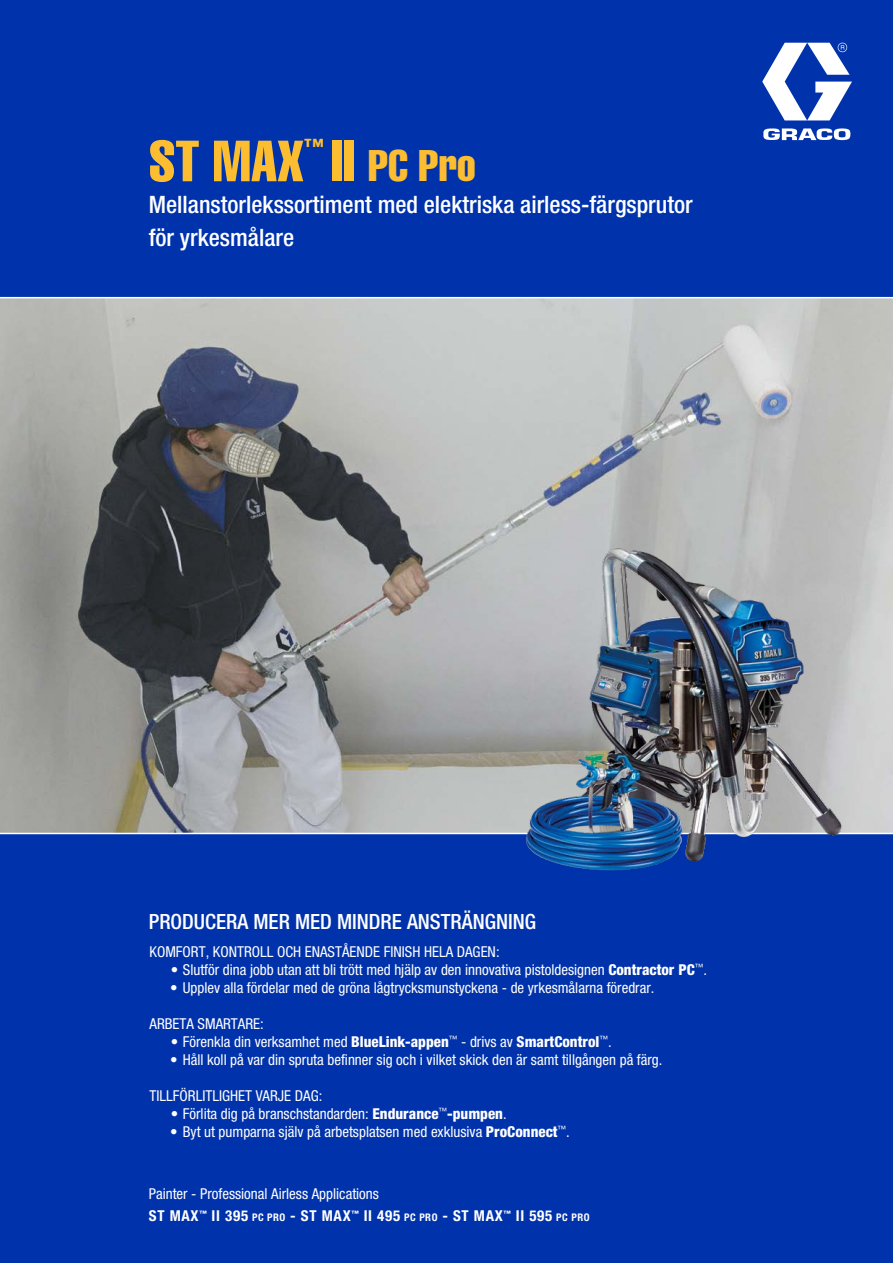
<style>
.page{position:relative;width:893px;height:1263px;background:#fff}
.page>*{position:absolute;margin:0;border:0;box-sizing:border-box;transform-origin:0 0}
.t1{font:57px "Helvetica LT Std Comp";color:#fcbd30}
.t2{font:43.5px "Helvetica LT Std Comp";color:#fcbd30}
.t3{font:500 condensed 24px/33px "Helvetica Neue LT Std";color:#fff}
.t4{font:500 condensed 21px "Helvetica Neue LT Std";color:#fff}
.t5{font:19.95px "Helvetica LT Std Comp";color:#fcbd30}
.t6{font:condensed 15px/21.3px "Helvetica Neue LT Std";color:#fff}
.s1{font-size:57px}
.s2{font-weight:800}
.s3{font-weight:700}
.s4{font-weight:700;font-size:10.5px}
</style>
<div class="page">
<img style="left:0;top:298px;width:893px;height:535px">
<div style="left:0;top:833px;width:893px;height:430px;background:#0033ab"></div>
<div style="left:0;top:0;width:893px;height:298px;background:#0033ab"></div>
<svg style="left:762px;top:43px;width:90px;height:97px"></svg>
<hr style="left:0;top:833px;width:893px;height:1px;background:#fff">
<hr style="left:0;top:297px;width:893px;height:1px;background:#fff">
<img style="left:517px;top:540px;width:335px;height:331px">
<h1 class="t1" style="left:149px;top:125px;width:156px">ST MAX</h1>
<h3 class="t5" style="left:304px;top:134px;width:21px">™</h3>
<h2 class="t2" style="left:332px;top:138px;width:146px"><span class="s1">II</span> PC Pro</h2>
<h3 class="t3" style="left:149px;top:187px;width:545px">Mellanstorlekssortiment med elektriska airless-färgsprutor för yrkesmålare</h3>
<h3 class="t4" style="left:149px;top:909px;width:389px">PRODUCERA MER MED MINDRE ANSTRÄNGNING</h3>
<p class="t6" style="left:150px;top:941px;width:351px">KOMFORT, KONTROLL OCH ENASTÅENDE FINISH HELA DAGEN:</p>
<p class="t6" style="left:171px;top:959px;width:538px">• Slutför dina jobb utan att bli trött med hjälp av den innovativa pistoldesignen <span class="s2">Contractor PC</span><sup>™</sup>.</p>
<p class="t6" style="left:170px;top:977px;width:486px">• Upplev alla fördelar med de gröna lågtrycksmunstyckena - de yrkesmålarna föredrar.</p>
<p class="t6" style="left:150px;top:1013px;width:116px">ARBETA SMARTARE:</p>
<p class="t6" style="left:171px;top:1031px;width:442px">• Förenkla din verksamhet med <span class="s2">BlueLink-appen</span><sup>™</sup> - drivs av <span class="s2">SmartControl</span><sup>™</sup>.</p>
<p class="t6" style="left:170px;top:1049px;width:494px">• Håll koll på var din spruta befinner sig och i vilket skick den är samt tillgången på färg.</p>
<p class="t6" style="left:150px;top:1085px;width:174px">TILLFÖRLITLIGHET VARJE DAG:</p>
<p class="t6" style="left:171px;top:1103px;width:337px">• Förlita dig på branschstandarden: <span class="s2">Endurance</span><sup>™</sup><span class="s2">-pumpen</span>.</p>
<p class="t6" style="left:170px;top:1121px;width:401px">• Byt ut pumparna själv på arbetsplatsen med exklusiva <span class="s2">ProConnect</span><sup>™</sup>.</p>
<p class="t6" style="left:149px;top:1183px;width:442px">Painter - Professional Airless Applications<br><span class="s3">ST MAX</span><sup>™</sup> <span class="s3">II 395</span> <span class="s4">PC PRO</span> <span class="s3">- ST MAX</span><sup>™</sup> <span class="s3">II 495</span> <span class="s4">PC PRO</span> <span class="s3">- ST MAX</span><sup>™</sup> <span class="s3">II 595</span> <span class="s4">PC PRO</span></p>
</div>
